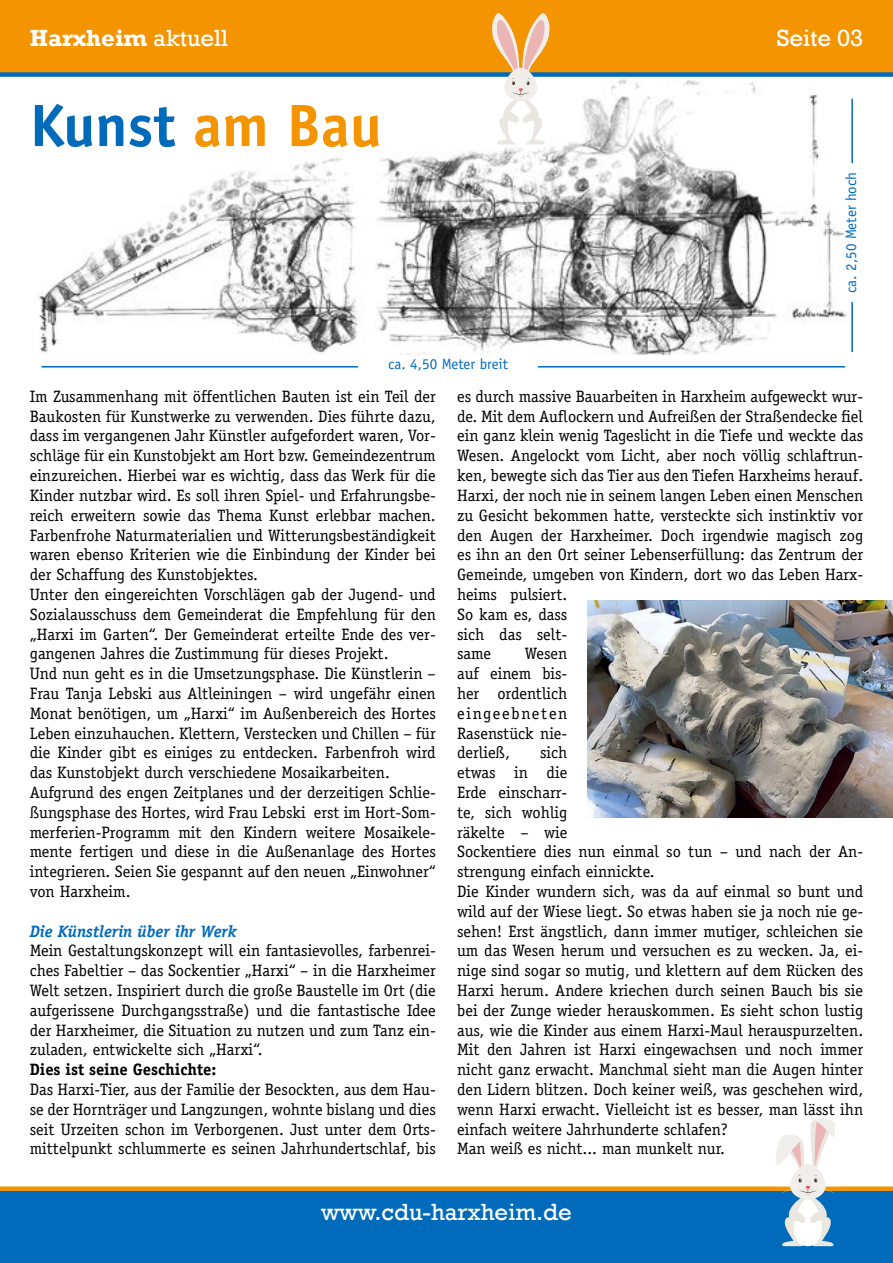
<style>
.page{position:relative;width:893px;height:1263px;background:#fff}
.page>*{position:absolute;margin:0;border:0;box-sizing:border-box;transform-origin:0 0}
.t1{font:700 60px "Officina Sans";color:#006abb}
.t2{font:24px "Rockwell";color:#fff}
.t3{font:700 24px "Rockwell";color:#fff}
.t4{font:16.5px/19.8px "Officina Serif";color:#000}
.t5{font:italic 700 16.5px "Officina Serif";color:#006abb}
.t6{font:700 16.5px "Officina Serif";color:#000}
.t7{font:15px "Officina Sans";color:#006abb}
.s1{font-weight:400}
.s2{color:#f49400}
</style>
<div class="page">
<img style="left:39px;top:79px;width:814px;height:275px">
<div style="left:0;top:1189px;width:893px;height:74px;background:#006abb"></div>
<div style="left:0;top:1186px;width:893px;height:5px;background:#f49400"></div>
<div style="left:0;top:0;width:893px;height:73px;background:#f49400"></div>
<img style="left:587px;top:600px;width:306px;height:218px">
<div style="left:0;top:72px;width:893px;height:5px;background:#006abb"></div>
<svg style="left:491px;top:13px;width:59px;height:131px"></svg>
<svg style="left:776px;top:1118px;width:64px;height:128px"></svg>
<hr style="left:41px;top:366px;width:804px;height:1px;background:#006abb">
<div style="left:358px;top:358px;width:180px;height:18px;background:#fff"></div>
<hr style="left:851px;top:99px;width:2px;height:253px;background:#006abb">
<div style="left:845px;top:163px;width:18px;height:139px;background:#fff"></div>
<h2 class="t3" style="left:30px;top:24px;width:200px">Harxheim <span class="s1">aktuell</span></h2>
<h2 class="t2" style="left:777px;top:24px;width:88px">Seite 03</h2>
<h1 class="t1" style="left:30px;top:88px;width:354px">Kunst <span class="s2">am Bau</span></h1>
<p class="t7" style="left:388px;top:355px;width:122px">ca. 4,50 Meter breit</p>
<p class="t7" style="left:842px;top:293px;width:122px;rotate:-90deg">ca. 2,50 Meter hoch</p>
<p class="t4" style="left:30px;top:386px;width:408px">Im Zusammenhang mit öffentlichen Bauten ist ein Teil der Baukosten für Kunstwerke zu verwenden. Dies führte dazu, dass im vergangenen Jahr Künstler aufgefordert waren, Vor&shy;schläge für ein Kunstobjekt am Hort bzw. Gemeindezentrum einzureichen. Hierbei war es wichtig, dass das Werk für die Kinder nutzbar wird. Es soll ihren Spiel- und Erfahrungsbe&shy;reich erweitern sowie das Thema Kunst erlebbar machen.<br>Farbenfrohe Naturmaterialien und Witterungsbeständigkeit waren ebenso Kriterien wie die Einbindung der Kinder bei der Schaffung des Kunstobjektes.<br>Unter den eingereichten Vorschlägen gab der Jugend- und Sozialausschuss dem Gemeinderat die Empfehlung für den „Harxi im Garten“. Der Gemeinderat erteilte Ende des ver&shy;gangenen Jahres die Zustimmung für dieses Projekt.<br>Und nun geht es in die Umsetzungsphase. Die Künstlerin – Frau Tanja Lebski aus Altleiningen – wird ungefähr einen Monat benötigen, um „Harxi“ im Außenbereich des Hortes Leben einzuhauchen. Klettern, Verstecken und Chillen – für die Kinder gibt es einiges zu entdecken. Farbenfroh wird das Kunstobjekt durch verschiedene Mosaikarbeiten.<br>Aufgrund des engen Zeitplanes und der derzeitigen Schlie&shy;ßungsphase des Hortes, wird Frau Lebski erst im Hort-Som&shy;merferien-Programm mit den Kindern weitere Mosaikele&shy;mente fertigen und diese in die Außenanlage des Hortes integrieren. Seien Sie gespannt auf den neuen „Einwohner“ von Harxheim.</p>
<p class="t5" style="left:30px;top:921px;width:208px">Die Künstlerin über ihr Werk</p>
<p class="t4" style="left:30px;top:941px;width:408px;text-align:justify">Mein Gestaltungskonzept will ein fantasievolles, farbenrei&shy;ches Fabeltier – das Sockentier „Harxi“ – in die Harxheimer Welt setzen. Inspiriert durch die große Baustelle im Ort (die aufgerissene Durchgangsstraße) und die fantastische Idee der Harxheimer, die Situation zu nutzen und zum Tanz ein&shy;zuladen, entwickelte sich „Harxi“.</p>
<p class="t6" style="left:30px;top:1059px;width:188px">Dies ist seine Geschichte:</p>
<p class="t4" style="left:30px;top:1079px;width:408px;text-align:justify">Das Harxi-Tier, aus der Familie der Besockten, aus dem Hau&shy;se der Hornträger und Langzungen, wohnte bislang und dies seit Urzeiten schon im Verborgenen. Just unter dem Orts&shy;mittelpunkt schlummerte es seinen Jahrhundertschlaf, bis</p>
<p class="t4" style="left:457px;top:386px;width:408px">es durch massive Bauarbeiten in Harxheim aufgeweckt wur&shy;de. Mit dem Auflockern und Aufreißen der Straßendecke fiel ein ganz klein wenig Tageslicht in die Tiefe und weckte das Wesen. Angelockt vom Licht, aber noch völlig schlaftrun&shy;ken, bewegte sich das Tier aus den Tiefen Harxheims herauf.<br>Harxi, der noch nie in seinem langen Leben einen Menschen zu Gesicht bekommen hatte, versteckte sich instinktiv vor den Augen der Harxheimer. Doch irgendwie magisch zog es ihn an den Ort seiner Lebenserfüllung: das Zentrum der Gemeinde, umgeben von Kindern, dort wo das Leben Harx&shy;heims pulsiert.<br>So kam es, dass<br>sich das selt-<br>same</p>
<p class="t4" style="left:457px;top:644px;width:112px;text-align:justify;text-indent:68px">Wesen auf einem bis&shy;her ordentlich eingeebneten Rasenstück nie&shy;derließ,</p>
<p class="t4" style="left:457px;top:743px;width:408px;text-indent:83px">sich<br>etwas in die<br>Erde einscharr-<br>te, sich wohlig<br>räkelte – wie<br>Sockentiere dies nun einmal so tun – und nach der An&shy;strengung einfach einnickte.<br>Die Kinder wundern sich, was da auf einmal so bunt und wild auf der Wiese liegt. So etwas haben sie ja noch nie ge&shy;sehen! Erst ängstlich, dann immer mutiger, schleichen sie um das Wesen herum und versuchen es zu wecken. Ja, ei&shy;nige sind sogar so mutig, und klettern auf dem Rücken des Harxi herum. Andere kriechen durch seinen Bauch bis sie bei der Zunge wieder herauskommen. Es sieht schon lustig aus, wie die Kinder aus einem Harxi-Maul herauspurzelten.<br>Mit den Jahren ist Harxi eingewachsen und noch immer nicht ganz erwacht. Manchmal sieht man die Augen hinter den Lidern blitzen. Doch keiner weiß, was geschehen wird, wenn Harxi erwacht. Vielleicht ist es besser, man lässt ihn einfach weitere Jahrhunderte schlafen?<br>Man weiß es nicht... man munkelt nur.</p>
<h2 class="t2" style="left:321px;top:1198px;width:252px">www.cdu-harxheim.de</h2>
</div>
